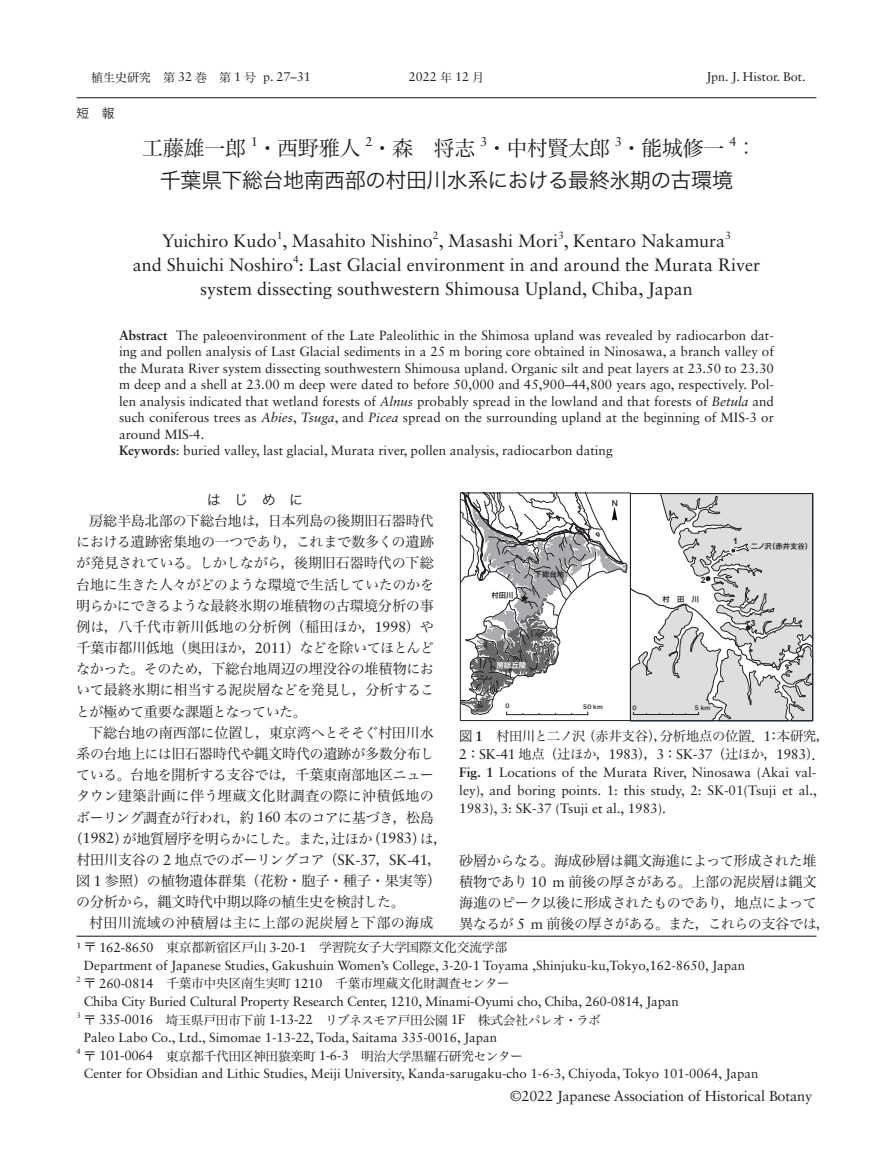
<style>
.page{position:relative;width:893px;height:1166px;background:#fff}
.page>*{position:absolute;margin:0;border:0;box-sizing:border-box;transform-origin:0 0}
.t1{font:21px "Hira Kaku Pro W3";letter-spacing:-.02em;color:#231f20}
.t2{font:21px "Hira Min Pro W3";letter-spacing:-.015em;color:#231f20}
.t3{font:18px "Sabon LT Std";color:#231f20}
.t4{font:14.55px "Sabon LT Std";letter-spacing:-.015em;color:#231f20}
.t5{font:14.1px/21.1px "Hira Min Pro W3";letter-spacing:-.02em;color:#231f20;text-align:justify}
.t6{font:14.1px "Hira Min Pro W3";letter-spacing:.02em;color:#231f20}
.t7{font:14.1px "Hira Min Pro W3";letter-spacing:-.04em;color:#231f20}
.t8{font:14.1px "Hira Min Pro W3";letter-spacing:.01em;color:#231f20}
.t9{font:14.1px "Hira Kaku Pro W3";color:#231f20}
.t10{font:13.95px "Sabon LT Std";letter-spacing:-.03em;color:#231f20}
.t11{font:13.5px/18px "Sabon LT Std";color:#231f20;text-align:justify}
.t12{font:13.35px/16.5px "Sabon LT Std";color:#231f20}
.t13{font:13.35px "Hira Min Pro W3";letter-spacing:-.025em;color:#231f20}
.t14{font:13.2px "Sabon LT Std";color:#231f20}
.t15{font:12.9px "Sabon LT Std";color:#231f20}
.t16{font:12.75px "Hira Min Pro W3";letter-spacing:-.02em;color:#231f20}
.t17{font:12.75px "Hira Kaku Pro W3";color:#231f20}
.t18{font:12.6px "Sabon LT Std";color:#231f20}
.t19{font:12px "Hira Min Pro W3";color:#231f20}
.t20{font:10.5px "Sabon LT Std";color:#231f20}
.t21{font:700 8.55px "Arial";color:#231f20}
.t22{font:7.8px "Sabon LT Std";color:#231f20}
.t23{font:7.5px "Hira Kaku Pro N W6";color:#231f20}
.t24{font:7.5px "Hira Kaku Pro N W6";color:#fff}
.t25{font:7.35px "Hira Kaku Pro N W6";letter-spacing:-.005em;color:#231f20}
.t26{font:5.7px "Hira Kaku Pro N W6";color:#231f20}
.s1{font-family:"Sabon LT Std";font-size:12.6px}
.s2{font-family:"Hira Min Pro W3";font-size:12px}
.s3{font-weight:700}
.s4{font-style:italic}
.s5{font-family:"Sabon LT Std";font-size:14.85px}
.s6{font-family:"Hira Kaku Pro W3"}
.s7{font-family:"Sabon LT Std";font-weight:700;font-size:13.95px}
.s8{font-family:"Sabon LT Std";font-size:13.95px}
.s9{font-family:"Hira Min Pro W3";font-size:13.35px}
.s10{font-family:"Sabon LT Std";font-size:13.35px}
</style>
<div class="page">
<hr style="left:76px;top:97px;width:740px;height:1px;background:#231f20">
<hr style="left:76px;top:935px;width:740px;height:1px;background:#231f20">
<svg style="left:460px;top:493px;width:354px;height:228px"></svg>
<p class="t19" style="left:91px;top:67px;width:221px">植生史研究　第 <span class="s1">32</span> 巻　第 <span class="s1">1</span> 号 <span class="s1">p. 27–31</span></p>
<p class="t18" style="left:409px;top:69px;width:77px">2022 <span class="s2">年</span> 12 <span class="s2">月</span></p>
<p class="t18" style="left:706px;top:69px;width:101px">Jpn. J. Histor. Bot.</p>
<p class="t17" style="left:76px;top:101px;width:40px">短　報</p>
<h1 class="t2" style="left:142px;top:130px;width:105px">工藤雄一郎</h1>
<p class="t15" style="left:251px;top:134px;width:9px">1</p>
<h1 class="t2" style="left:257px;top:130px;width:105px">・西野雅人</h1>
<p class="t15" style="left:365px;top:134px;width:9px">2</p>
<h1 class="t2" style="left:372px;top:130px;width:105px">・森　将志</h1>
<p class="t15" style="left:480px;top:134px;width:9px">3</p>
<h1 class="t2" style="left:487px;top:130px;width:125px">・中村賢太郎</h1>
<p class="t15" style="left:615px;top:134px;width:9px">3</p>
<h1 class="t2" style="left:621px;top:130px;width:105px">・能城修一</h1>
<p class="t15" style="left:729px;top:134px;width:9px">4</p>
<h1 class="t1" style="left:160px;top:161px;width:575px">千葉県下総台地南西部の村田川水系における最終氷期の古環境</h1>
<h1 class="t1" style="left:736px;top:130px;width:22px">：</h1>
<p class="t20" style="left:277px;top:229px;width:7px">1</p>
<p class="t20" style="left:433px;top:229px;width:7px">2</p>
<p class="t20" style="left:558px;top:229px;width:7px">3</p>
<p class="t20" style="left:725px;top:229px;width:7px">3</p>
<h2 class="t3" style="left:133px;top:254px;width:628px">and Shuichi Noshiro : Last Glacial environment in and around the Murata River</h2>
<h2 class="t3" style="left:162px;top:230px;width:565px">Yuichiro Kudo , Masahito Nishino , Masashi Mori , Kentaro Nakamura</h2>
<p class="t20" style="left:293px;top:253px;width:7px">4</p>
<h2 class="t3" style="left:200px;top:278px;width:494px">system dissecting southwestern Shimousa Upland, Chiba, Japan</h2>
<p class="t12" style="left:119px;top:326px;width:656px"><span class="s3">Abstract</span> The paleoenvironment of the Late Paleolithic in the Shimosa upland was revealed by radiocarbon dat&shy;ing and pollen analysis of Last Glacial sediments in a 25 m boring core obtained in Ninosawa, a branch valley of the Murata River system dissecting southwestern Shimousa upland. Organic silt and peat layers at 23.50 to 23.30 m deep and a shell at 23.00 m deep were dated to before 50,000 and 45,900–44,800 years ago, respectively. Pol&shy;len analysis indicated that wetland forests of <span class="s4">Alnus</span> probably spread in the lowland and that forests of <span class="s4">Betula</span> and such coniferous trees as <span class="s4">Abies</span>, <span class="s4">Tsuga</span>, and <span class="s4">Picea</span> spread on the surrounding upland at the beginning of MIS-3 or around MIS-4.<br><span class="s3">Keywords</span>: buried valley, last glacial, Murata river, pollen analysis, radiocarbon dating</p>
<p class="t9" style="left:207px;top:487px;width:98px">は　じ　め　に</p>
<p class="t5" style="left:76px;top:509px;width:360px;text-indent:13px">房総半島北部の下総台地は，日本列島の後期旧石器時代における遺跡密集地の一つであり，これまで数多くの遺跡が発見されている。しかしながら，後期旧石器時代の下総台地に生きた人々がどのような環境で生活していたのかを明らかにできるような最終氷期の堆積物の古環境分析の事例は，八千代市新川低地の分析例（稲田ほか，<span class="s5">1998</span>）や千葉市都川低地（奥田ほか，<span class="s5">2011</span>）などを除いてほとんどなかった。そのため，下総台地周辺の埋没谷の堆積物において最終氷期に相当する泥炭層などを発見し，分析することが極めて重要な課題となっていた。</p>
<p class="t5" style="left:89px;top:720px;width:346px">下総台地の南西部に位置し，東京湾へとそそぐ村田川水</p>
<p class="t5" style="left:76px;top:741px;width:359px">系の台地上には旧石器時代や縄文時代の遺跡が多数分布し</p>
<p class="t5" style="left:76px;top:762px;width:359px">ている。台地を開析する支谷では，千葉東南部地区ニュー</p>
<p class="t6" style="left:76px;top:783px;width:359px">タウン建築計画に伴う埋蔵文化財調査の際に沖積低地の</p>
<p class="t5" style="left:76px;top:805px;width:359px">ボーリング調査が行われ，約 <span class="s5">160</span> 本のコアに基づき，松島</p>
<p class="t7" style="left:69px;top:826px;width:380px">（<span class="s5">1982</span>）が地質層序を明らかにした。また，辻ほか（<span class="s5">1983</span>）は，</p>
<p class="t5" style="left:76px;top:847px;width:367px">村田川支谷の <span class="s5">2</span> 地点でのボーリングコア（<span class="s5">SK-37</span>，<span class="s5">SK-41</span>，</p>
<p class="t8" style="left:76px;top:868px;width:366px">図 <span class="s5">1</span> 参照）の植物遺体群集（花粉・胞子・種子・果実等）</p>
<p class="t5" style="left:76px;top:889px;width:330px">の分析から，縄文時代中期以降の植生史を検討した。</p>
<p class="t6" style="left:89px;top:910px;width:346px">村田川流域の沖積層は主に上部の泥炭層と下部の海成</p>
<p class="t23" style="left:612px;top:496px;width:8px">N</p>
<p class="t21" style="left:733px;top:534px;width:6px">1</p>
<p class="t25" style="left:751px;top:539px;width:63px">二ノ沢（赤井支谷）</p>
<p class="t23" style="left:535px;top:567px;width:31px">下総台地</p>
<p class="t21" style="left:701px;top:574px;width:6px">2</p>
<p class="t25" style="left:491px;top:588px;width:23px">村田川</p>
<p class="t25" style="left:663px;top:592px;width:38px">村　田　川</p>
<p class="t21" style="left:751px;top:617px;width:6px">3</p>
<p class="t24" style="left:496px;top:658px;width:31px">房総丘陵</p>
<p class="t26" style="left:505px;top:701px;width:6px">0</p>
<p class="t26" style="left:583px;top:701px;width:21px">50 km</p>
<p class="t26" style="left:632px;top:702px;width:6px">0</p>
<p class="t26" style="left:695px;top:702px;width:17px">5 km</p>
<p class="t13" style="left:459px;top:724px;width:372px"><span class="s6">図</span> <span class="s7">1</span>　村田川と二ノ沢（赤井支谷），分析地点の位置．<span class="s8">1</span>：本研究，</p>
<p class="t10" style="left:459px;top:745px;width:367px">2<span class="s9">：</span>SK-41 <span class="s9">地点（辻ほか，</span>1983<span class="s9">），</span>3<span class="s9">：</span>SK-37<span class="s9">（辻ほか，</span>1983<span class="s9">）．</span></p>
<p class="t11" style="left:459px;top:762px;width:359px"><span class="s3">Fig. 1</span> Locations of the Murata River, Ninosawa (Akai val&shy;ley), and boring points. 1: this study, 2: SK-01(Tsuji et al., 1983), 3: SK-37 (Tsuji et al., 1983).</p>
<p class="t5" style="left:459px;top:848px;width:373px;text-align:left">砂層からなる。海成砂層は縄文海進によって形成された堆積物であり <span class="s5">10 m</span> 前後の厚さがある。上部の泥炭層は縄文海進のピーク以後に形成されたものであり，地点によって異なるが <span class="s5">5 m</span> 前後の厚さがある。また，これらの支谷では，</p>
<p class="t16" style="left:76px;top:936px;width:432px"><span class="s10">¹</span> 〒 <span class="s10">162-8650</span>　東京都新宿区戸山 <span class="s10">3-20-1</span>　学習院女子大学国際文化交流学部</p>
<p class="t14" style="left:84px;top:957px;width:663px">Department of Japanese Studies, Gakushuin Women’s College, 3-20-1 Toyama ,Shinjuku-ku,Tokyo,162-8650, Japan</p>
<p class="t22" style="left:76px;top:974px;width:6px">2</p>
<p class="t16" style="left:84px;top:972px;width:427px">〒 <span class="s10">260-0814</span>　千葉市中央区南生実町 <span class="s10">1210</span>　千葉市埋蔵文化財調査センター</p>
<p class="t12" style="left:84px;top:992px;width:597px">Chiba City Buried Cultural Property Research Center, 1210, Minami-Oyumi cho, Chiba, 260-0814, Japan</p>
<p class="t22" style="left:76px;top:1010px;width:6px">3</p>
<p class="t16" style="left:84px;top:1008px;width:519px">〒 <span class="s10">335-0016</span>　埼玉県戸田市下前 <span class="s10">1-13-22</span>　リブネスモア戸田公園 <span class="s10">1F</span>　株式会社パレオ・ラボ</p>
<p class="t14" style="left:84px;top:1029px;width:415px">Paleo Labo Co., Ltd., Simomae 1-13-22, Toda, Saitama 335-0016, Japan</p>
<p class="t22" style="left:76px;top:1046px;width:6px">4</p>
<p class="t16" style="left:84px;top:1044px;width:441px">〒 <span class="s10">101-0064</span>　東京都千代田区神田猿楽町 <span class="s10">1-6-3</span>　明治大学黒耀石研究センター</p>
<p class="t14" style="left:84px;top:1065px;width:676px">Center for Obsidian and Lithic Studies, Meiji University, Kanda-sarugaku-cho 1-6-3, Chiyoda, Tokyo 101-0064, Japan</p>
<p class="t4" style="left:510px;top:1087px;width:304px">©2022 Japanese Association of Historical Botany</p>
</div>
